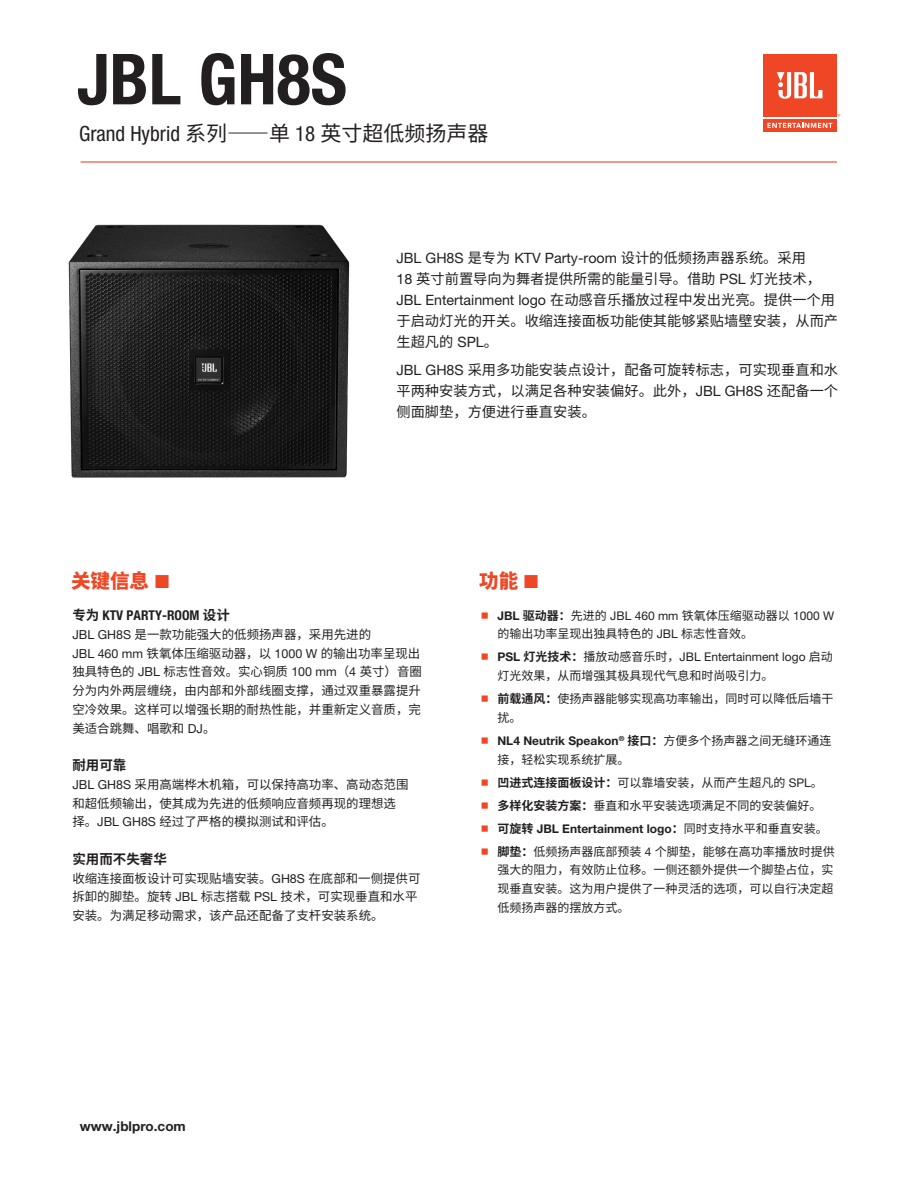
<style>
.page{position:relative;width:918px;height:1188px;background:#fff}
.page>*{position:absolute;margin:0;border:0;box-sizing:border-box;transform-origin:0 0}
.t1{font:700 condensed 70.5px "Helvetica Neue LT Std";color:#231f20}
.t2{font:condensed 21px "Helvetica Neue LT Std";color:#231f20}
.t3{font:800 19.5px "Source Han Sans CN";color:#ef4725}
.t4{font:14.25px/21px "Source Han Sans CN";color:#231f20}
.t5{font:700 condensed 13.5px "Helvetica Neue LT Std";color:#231f20}
.t6{font:700 13.5px "Helvetica Neue LT Std";color:#231f20}
.t7{font:700 13.5px "Source Han Sans CN";color:#231f20}
.t8{font:12.45px/18.8px "Source Han Sans CN";color:#231f20}
.BL-Biulleted_List{font:12px/18.8px "Source Han Sans CN";color:#231f20}
.BL-Biulleted_List-2{font:700 12px "Helvetica Neue LT Std";color:#231f20}
.s1{font-family:"Source Han Sans CN";font-stretch:normal}
.s2{font-family:"Helvetica Neue LT Std"}
.s3{font-family:"Helvetica Neue LT Std";font-weight:700}
.s4{font-weight:700}
.s5{font-family:"Source Han Sans CN"}
.s6{font-family:"Source Han Sans CN";font-weight:400}
</style>
<div class="page">
<div style="left:763px;top:119px;width:74px;height:13px;background:#ef4725"></div>
<div style="left:763px;top:54px;width:74px;height:63px;background:#ef4725"></div>
<svg style="left:777px;top:72px;width:45px;height:27px"></svg>
<svg style="left:767px;top:123px;width:65px;height:5px"></svg>
<hr style="left:81px;top:161px;width:756px;height:2px;background:#ef4725">
<img style="left:68px;top:224px;width:282px;height:254px">
<h1 class="t1" style="left:77px;top:37px;width:272px">JBL GH8S</h1>
<h2 class="t2" style="left:79px;top:121px;width:411px">Grand Hybrid <span class="s1">系列――单</span> 18 <span class="s1">英寸超低频扬声器</span></h2>
<p class="t3" style="left:71px;top:570px;width:79px">关键信息</p>
<p class="t4" style="left:396px;top:248px;width:443px"><span class="s2">JBL GH8S</span> 是专为 <span class="s2">KTV Party-room</span> 设计的低频扬声器系统。采用<br><span class="s2">18</span> 英寸前置导向为舞者提供所需的能量引导。借助 <span class="s2">PSL</span> 灯光技术，<span class="s2">JBL Entertainment logo</span> 在动感音乐播放过程中发出光亮。提供一个用于启动灯光的开关。收缩连接面板功能使其能够紧贴墙壁安装，从而产生超凡的 <span class="s2">SPL</span>。</p>
<p class="t4" style="left:396px;top:360px;width:443px;text-align:justify"><span class="s2">JBL GH8S</span> 采用多功能安装点设计，配备可旋转标志，可实现垂直和水平两种安装方式，以满足各种安装偏好。此外，<span class="s2">JBL GH8S</span> 还配备一个侧面脚垫，方便进行垂直安装。</p>
<p class="t3" style="left:479px;top:570px;width:40px">功能</p>
<p class="t5" style="left:72px;top:607px;width:159px"><span class="s1">专为</span> KTV PARTY-ROOM <span class="s1">设计</span></p>
<p class="t8" style="left:72px;top:625px;width:351px"><span class="s2">JBL GH8S</span> 是一款功能强大的低频扬声器，采用先进的<br><span class="s2">JBL 460 mm</span> 铁氧体压缩驱动器，以 <span class="s2">1000 W</span> 的输出功率呈现出独具特色的 <span class="s2">JBL</span> 标志性音效。实心铜质 <span class="s2">100 mm</span>（<span class="s2">4</span> 英寸）音圈分为内外两层缠绕，由内部和外部线圈支撑，通过双重暴露提升空冷效果。这样可以增强长期的耐热性能，并重新定义音质，完美适合跳舞、唱歌和 <span class="s2">DJ</span>。</p>
<p class="t7" style="left:72px;top:758px;width:56px">耐用可靠</p>
<p class="t8" style="left:72px;top:775px;width:338px"><span class="s2">JBL GH8S</span> 采用高端桦木机箱，可以保持高功率、高动态范围和超低频输出，使其成为先进的低频响应音频再现的理想选择。<span class="s2">JBL GH8S</span> 经过了严格的模拟测试和评估。</p>
<p class="t7" style="left:72px;top:851px;width:96px">实用而不失奢华</p>
<p class="t8" style="left:72px;top:869px;width:350px">收缩连接面板设计可实现贴墙安装。<span class="s2">GH8S</span> 在底部和一侧提供可拆卸的脚垫。旋转 <span class="s2">JBL</span> 标志搭载 <span class="s2">PSL</span> 技术，可实现垂直和水平安装。为满足移动需求，该产品还配备了支杆安装系统。</p>
<p class="BL-Biulleted_List" style="left:497px;top:606px;width:338px"><span class="s3">JBL</span> <span class="s4">驱动器：</span>先进的 <span class="s2">JBL 460 mm</span> 铁氧体压缩驱动器以 <span class="s2">1000 W</span>的输出功率呈现出独具特色的 <span class="s2">JBL</span> 标志性音效。</p>
<p class="BL-Biulleted_List" style="left:497px;top:648px;width:337px"><span class="s3">PSL</span> <span class="s4">灯光技术：</span>播放动感音乐时，<span class="s2">JBL Entertainment logo</span> 启动灯光效果，从而增强其极具现代气息和时尚吸引力。</p>
<p class="BL-Biulleted_List" style="left:497px;top:690px;width:338px"><span class="s4">前载通风：</span>使扬声器能够实现高功率输出，同时可以降低后墙干扰。</p>
<p class="BL-Biulleted_List" style="left:497px;top:731px;width:336px"><span class="s3">NL4 Neutrik Speakon</span><sup>®</sup> <span class="s4">接口：</span>方便多个扬声器之间无缝环通连接，轻松实现系统扩展。</p>
<p class="BL-Biulleted_List" style="left:497px;top:773px;width:327px"><span class="s4">凹进式连接面板设计：</span>可以靠墙安装，从而产生超凡的 <span class="s2">SPL</span>。</p>
<p class="BL-Biulleted_List" style="left:497px;top:796px;width:326px"><span class="s4">多样化安装方案：</span>垂直和水平安装选项满足不同的安装偏好。</p>
<p class="BL-Biulleted_List-2" style="left:497px;top:821px;width:332px"><span class="s5">可旋转</span> JBL Entertainment logo<span class="s5">：</span><span class="s6">同时支持水平和垂直安装。</span></p>
<p class="BL-Biulleted_List" style="left:497px;top:842px;width:339px;text-align:justify"><span class="s4">脚垫：</span>低频扬声器底部预装 <span class="s2">4</span> 个脚垫，能够在高功率播放时提供强大的阻力，有效防止位移。一侧还额外提供一个脚垫占位，实现垂直安装。这为用户提供了一种灵活的选项，可以自行决定超低频扬声器的摆放方式。</p>
<p class="t6" style="left:80px;top:1118px;width:107px">www.jblpro.com</p>
</div>
